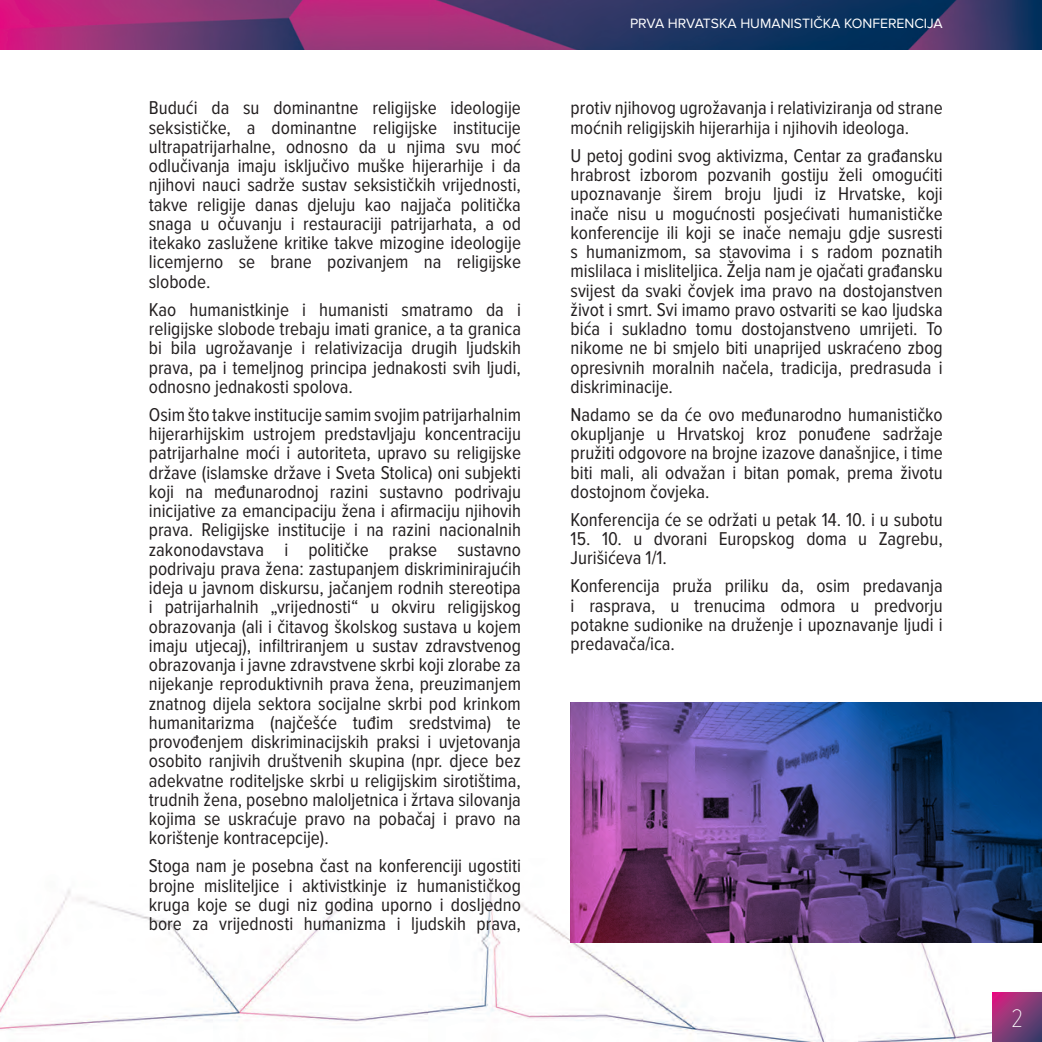
<style>
.page{position:relative;width:1042px;height:1042px;background:#fff}
.page>*{position:absolute;margin:0;border:0;box-sizing:border-box;transform-origin:0 0}
.t1{font:100 26.25px "Proxima Nova Cond";color:#fff}
.t2{font:19.25px/19.2px "Proxima Nova Cond";color:#231f20;text-align:justify}
.t3{font:14px "Proxima Nova";color:#fff}
</style>
<div class="page">
<img style="left:0;top:883px;width:992px;height:159px">
<img style="left:571px;top:702px;width:471px;height:241px">
<svg style="left:992px;top:992px;width:50px;height:50px;background:#863776"></svg>
<img style="left:0;top:0;width:1042px;height:50px">
<p class="t2" style="left:149px;top:99px;width:374px">Budući da su dominantne religijske ideologije seksističke, a dominantne religijske institucije ultrapatrijarhalne, odnosno da u njima svu moć odlučivanja imaju isključivo muške hijerarhije i da njihovi nauci sadrže sustav seksističkih vrijednosti, takve religije danas djeluju kao najjača politička snaga u očuvanju i restauraciji patrijarhata, a od itekako zaslužene kritike takve mizogine ideologije licemjerno se brane pozivanjem na religijske slobode.</p>
<p class="t2" style="left:149px;top:300px;width:374px">Kao humanistkinje i humanisti smatramo da i religijske slobode trebaju imati granice, a ta granica bi bila ugrožavanje i relativizacija drugih ljudskih prava, pa i temeljnog principa jednakosti svih ljudi, odnosno jednakosti spolova.</p>
<p class="t2" style="left:149px;top:405px;width:374px">Osim što takve institucije samim svojim patrijarhalnim hijerarhijskim ustrojem predstavljaju koncentraciju patrijarhalne moći i autoriteta, upravo su religijske države (islamske države i Sveta Stolica) oni subjekti koji na međunarodnoj razini sustavno podrivaju inicijative za emancipaciju žena i afirmaciju njihovih prava. Religijske institucije i na razini nacionalnih zakonodavstava i političke prakse sustavno podrivaju prava žena: zastupanjem diskriminirajućih ideja u javnom diskursu, jačanjem rodnih stereotipa i patrijarhalnih „vrijednosti“ u okviru religijskog obrazovanja (ali i čitavog školskog sustava u kojem imaju utjecaj), infiltriranjem u sustav zdravstvenog obrazovanja i javne zdravstvene skrbi koji zlorabe za nijekanje reproduktivnih prava žena, preuzimanjem znatnog dijela sektora socijalne skrbi pod krinkom humanitarizma (najčešće tuđim sredstvima) te provođenjem diskriminacijskih praksi i uvjetovanja osobito ranjivih društvenih skupina (npr. djece bez adekvatne roditeljske skrbi u religijskim sirotištima, trudnih žena, posebno maloljetnica i žrtava silovanja kojima se uskraćuje pravo na pobačaj i pravo na korištenje kontracepcije).</p>
<p class="t2" style="left:149px;top:857px;width:374px">Stoga nam je posebna čast na konferenciji ugostiti brojne misliteljice i aktivistkinje iz humanističkog kruga koje se dugi niz godina uporno i dosljedno bore za vrijednosti humanizma i ljudskih prava,</p>
<p class="t3" style="left:630px;top:16px;width:314px">PRVA HRVATSKA H UMANISTIČKA KONFERENCIJA</p>
<p class="t2" style="left:570px;top:99px;width:374px">protiv njihovog ugrožavanja i relativiziranja od strane moćnih religijskih hijerarhija i njihovih ideologa.</p>
<p class="t2" style="left:570px;top:146px;width:374px">U petoj godini svog aktivizma, Centar za građansku hrabrost izborom pozvanih gostiju želi omogućiti upoznavanje širem broju ljudi iz Hrvatske, koji inače nisu u mogućnosti posjećivati humanističke konferencije ili koji se inače nemaju gdje susresti s humanizmom, sa stavovima i s radom poznatih mislilaca i misliteljica. Želja nam je ojačati građansku svijest da svaki čovjek ima pravo na dostojanstven život i smrt. Svi imamo pravo ostvariti se kao ljudska bića i sukladno tomu dostojanstveno umrijeti. To nikome ne bi smjelo biti unaprijed uskraćeno zbog opresivnih moralnih načela, tradicija, predrasuda i diskriminacije.</p>
<p class="t2" style="left:570px;top:405px;width:374px">Nadamo se da će ovo međunarodno humanističko okupljanje u Hrvatskoj kroz ponuđene sadržaje pružiti odgovore na brojne izazove današnjice, i time biti mali, ali odvažan i bitan pomak, prema životu dostojnom čovjeka.</p>
<p class="t2" style="left:570px;top:510px;width:374px">Konferencija će se održati u petak 14. 10. i u subotu</p>
<p class="t2" style="left:570px;top:529px;width:374px">15. 10. u dvorani Europskog doma u Zagrebu,<br>Jurišićeva 1/1.</p>
<p class="t2" style="left:570px;top:577px;width:374px">Konferencija pruža priliku da, osim predavanja i rasprava, u trenucima odmora u predvorju potakne sudionike na druženje i upoznavanje ljudi i predavača/ica.</p>
<h1 class="t1" style="left:1011px;top:1003px;width:14px">2</h1>
</div>
